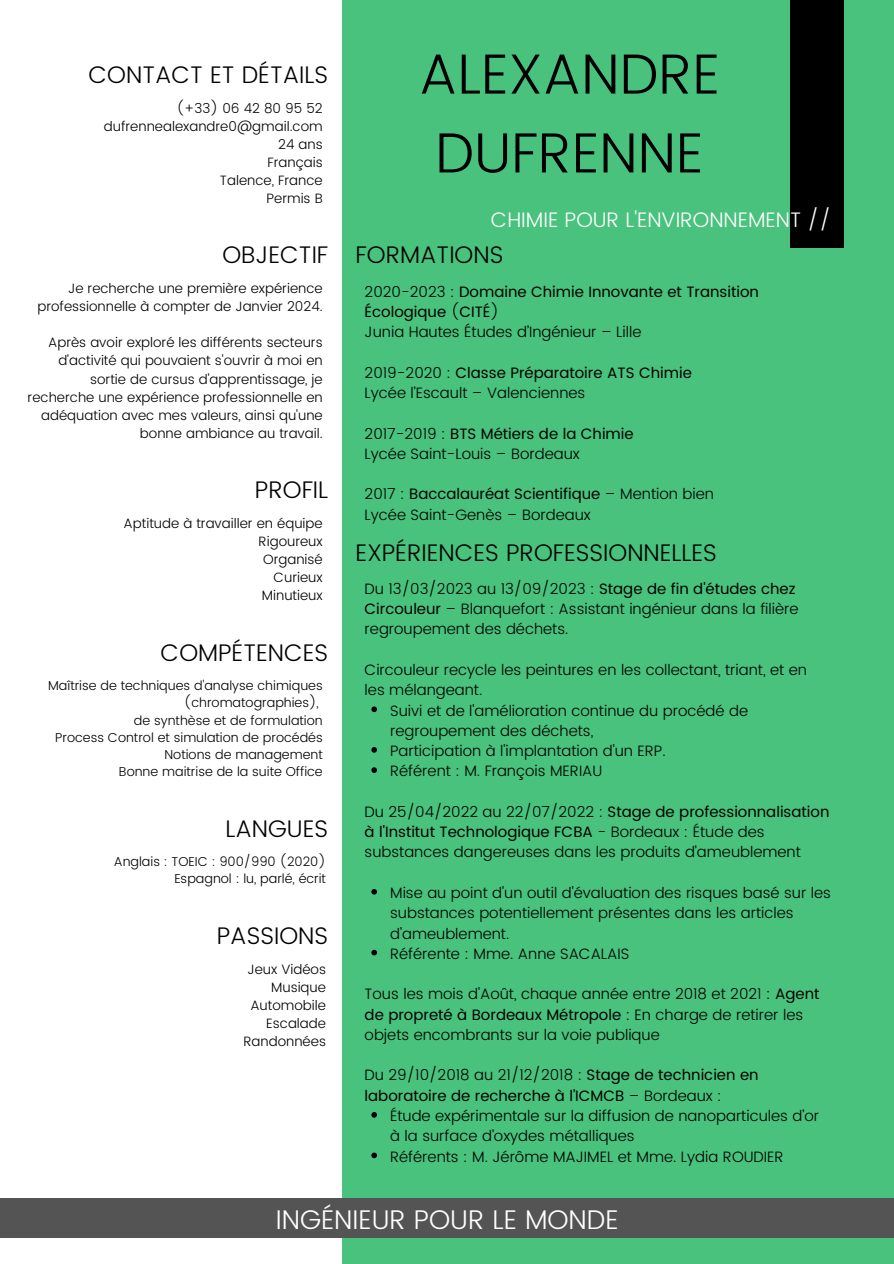
<style>
.page{position:relative;width:894px;height:1264px;background:#fff}
.page>*{position:absolute;margin:0;border:0;box-sizing:border-box;transform-origin:0 0}
.t1{font:300 56.55px "Poppins";color:#000}
.t2{font:300 27px "Poppins";color:#fff}
.t3{font:300 24px "Poppins";color:#000}
.t4{font:300 21px "Poppins";color:#fff}
.t5{font:300 15px/20.2px "Poppins";color:#000}
.t6{font:15px/20.2px "Poppins";color:#000}
.t7{font:300 13.5px/18px "Poppins";color:#000;text-align:right}
.t8{font:300 12.9px/17.2px "Poppins";color:#000;text-align:right}
.s1{font-weight:300}
.s2{font-weight:400}
</style>
<div class="page">
<div style="left:342px;top:0;width:551px;height:1263px;background:#48c27c"></div>
<div style="left:789px;top:0;width:54px;height:247px;background:#000"></div>
<div style="left:0;top:1198px;width:893px;height:39px;background:#545454"></div>
<svg style="left:371px;top:706px;width:6px;height:6px"></svg>
<svg style="left:371px;top:747px;width:6px;height:5px"></svg>
<svg style="left:371px;top:767px;width:6px;height:6px"></svg>
<svg style="left:371px;top:889px;width:6px;height:5px"></svg>
<svg style="left:371px;top:949px;width:6px;height:6px"></svg>
<svg style="left:371px;top:1112px;width:6px;height:5px"></svg>
<svg style="left:371px;top:1152px;width:6px;height:6px"></svg>
<p class="t3" style="left:89px;top:61px;width:241px">CONTACT ET DÉTAILS</p>
<p class="t7" style="left:176px;top:99px;width:148px">(+33) 06 42 80 95 52</p>
<p class="t7" style="left:104px;top:117px;width:220px">dufrennealexandre0@gmail.com</p>
<p class="t7" style="left:278px;top:135px;width:46px">24 ans</p>
<p class="t7" style="left:267px;top:153px;width:57px">Français</p>
<p class="t7" style="left:220px;top:171px;width:104px">Talence, France</p>
<p class="t7" style="left:266px;top:189px;width:58px">Permis B</p>
<p class="t3" style="left:222px;top:241px;width:107px">OBJECTIF</p>
<p class="t7" style="left:37px;top:280px;width:287px">Je recherche une première expérience professionnelle à compter de Janvier 2024.</p>
<p class="t7" style="left:28px;top:334px;width:296px">Après avoir exploré les différents secteurs d'activité qui pouvaient s'ouvrir à moi en sortie de cursus d'apprentissage, je recherche une expérience professionnelle en adéquation avec mes valeurs, ainsi qu'une bonne ambiance au travail.</p>
<p class="t3" style="left:255px;top:475px;width:75px">PROFIL</p>
<p class="t7" style="left:123px;top:514px;width:201px">Aptitude à travailler en équipe</p>
<p class="t7" style="left:258px;top:532px;width:66px">Rigoureux</p>
<p class="t7" style="left:263px;top:550px;width:61px">Organisé</p>
<p class="t7" style="left:273px;top:568px;width:51px">Curieux</p>
<p class="t7" style="left:262px;top:586px;width:62px">Minutieux</p>
<p class="t3" style="left:160px;top:638px;width:169px">COMPÉTENCES</p>
<p class="t8" style="left:48px;top:677px;width:276px">Maîtrise de techniques d'analyse chimiques (chromatographies),</p>
<p class="t8" style="left:134px;top:711px;width:190px">de synthèse et de formulation</p>
<p class="t8" style="left:55px;top:728px;width:269px">Process Control et simulation de procédés</p>
<p class="t8" style="left:164px;top:746px;width:160px">Notions de management</p>
<p class="t8" style="left:119px;top:763px;width:205px">Bonne maitrise de la suite Office</p>
<p class="t3" style="left:225px;top:814px;width:104px">LANGUES</p>
<p class="t8" style="left:114px;top:853px;width:214px">Anglais : TOEIC : 900/990 (2020)</p>
<p class="t8" style="left:174px;top:870px;width:153px">Espagnol : lu, parlé, écrit</p>
<p class="t3" style="left:217px;top:921px;width:113px">PASSIONS</p>
<p class="t7" style="left:247px;top:960px;width:80px">Jeux Vidéos</p>
<p class="t7" style="left:271px;top:978px;width:56px">Musique</p>
<p class="t7" style="left:250px;top:996px;width:77px">Automobile</p>
<p class="t7" style="left:266px;top:1014px;width:61px">Escalade</p>
<p class="t7" style="left:243px;top:1032px;width:84px">Randonnées</p>
<p class="t1" style="left:418px;top:41px;width:302px">ALEXANDRE</p>
<p class="t1" style="left:435px;top:120px;width:269px">DUFRENNE</p>
<p class="t4" style="left:491px;top:207px;width:341px">CHIMIE POUR L'ENVIRONNEMENT //</p>
<p class="t3" style="left:355px;top:241px;width:149px">FORMATIONS</p>
<p class="t6" style="left:364px;top:281px;width:396px"><span class="s1">2020-2023 :</span> Domaine Chimie Innovante et Transition<br>Écologique <span class="s1">(</span>CITÉ<span class="s1">)</span></p>
<p class="t5" style="left:364px;top:322px;width:278px">Junia Hautes Études d’Ingénieur – Lille</p>
<p class="t6" style="left:364px;top:362px;width:328px"><span class="s1">2019-2020 :</span> Classe Préparatoire ATS Chimie</p>
<p class="t5" style="left:364px;top:382px;width:222px">Lycée l’Escault – Valenciennes</p>
<p class="t6" style="left:364px;top:423px;width:270px"><span class="s1">2017-2019 :</span> BTS Métiers de la Chimie</p>
<p class="t5" style="left:364px;top:443px;width:217px">Lycée Saint-Louis – Bordeaux</p>
<p class="t6" style="left:364px;top:484px;width:351px"><span class="s1">2017 :</span> Baccalauréat Scientifique <span class="s1">– Mention bien</span></p>
<p class="t5" style="left:364px;top:504px;width:227px">Lycée Saint-Genès – Bordeaux</p>
<p class="t3" style="left:355px;top:538px;width:363px">EXPÉRIENCES PROFESSIONNELLES</p>
<p class="t5" style="left:364px;top:578px;width:435px">Du 13/03/2023 au 13/09/2023 : <span class="s2">Stage de fin d'études chez<br>Circouleur</span> – Blanquefort : Assistant ingénieur dans la filière regroupement des déchets.</p>
<p class="t5" style="left:364px;top:659px;width:444px">Circouleur recycle les peintures en les collectant, triant, et en les mélangeant.</p>
<p class="t5" style="left:390px;top:700px;width:359px">Suivi et de l'amélioration continue du procédé de regroupement des déchets,</p>
<p class="t5" style="left:390px;top:740px;width:277px">Participation à l'implantation d'un ERP.</p>
<p class="t5" style="left:390px;top:761px;width:214px">Référent : M. François MERIAU</p>
<p class="t5" style="left:364px;top:801px;width:466px">Du 25/04/2022 au 22/07/2022 : <span class="s2">Stage de professionnalisation à l'Institut Technologique FCBA</span> - Bordeaux : Étude des substances dangereuses dans les produits d’ameublement</p>
<p class="t5" style="left:390px;top:882px;width:442px">Mise au point d'un outil d'évaluation des risques basé sur les substances potentiellement présentes dans les articles d'ameublement.</p>
<p class="t5" style="left:390px;top:943px;width:241px">Référente : Mme. Anne SACALAIS</p>
<p class="t5" style="left:364px;top:984px;width:456px">Tous les mois d'Août, chaque année entre 2018 et 2021 : <span class="s2">Agent de propreté à Bordeaux Métropole</span> : En charge de retirer les objets encombrants sur la voie publique</p>
<p class="t6" style="left:364px;top:1065px;width:395px"><span class="s1">Du 29/10/2018 au 21/12/2018 :</span> Stage de technicien en laboratoire de recherche à l’ICMCB <span class="s1">– Bordeaux :</span></p>
<p class="t5" style="left:390px;top:1105px;width:430px">Étude expérimentale sur la diffusion de nanoparticules d’or à la surface d’oxydes métalliques</p>
<p class="t5" style="left:390px;top:1146px;width:395px">Référents : M. Jérôme MAJIMEL et Mme. Lydia ROUDIER</p>
<p class="t2" style="left:276px;top:1204px;width:344px">INGÉNIEUR POUR LE MONDE</p>
</div>
